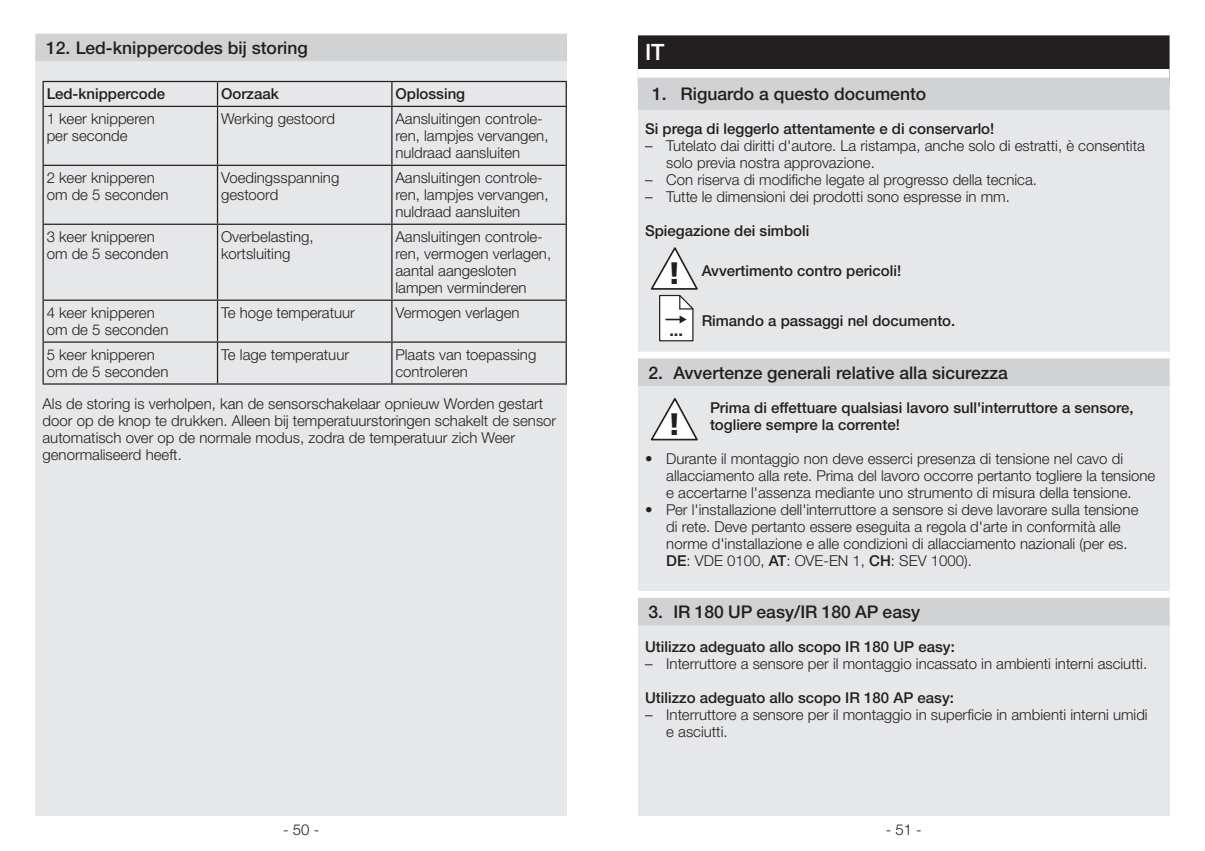
<style>
.page{position:relative;width:1205px;height:851px;background:#fff}
.page>*{position:absolute;margin:0;border:0;box-sizing:border-box;transform-origin:0 0}
.t1{font:900 31px "Frutiger LT Com";color:#231f20}
.t2{font:500 22.5px "Helvetica Neue LTW1 G";color:#fff}
.t3{font:500 17.5px "Helvetica Neue LTW1 G";color:#231f20}
.t4{font:700 16.25px "Helvetica Neue LT Pro";color:#231f20}
.t5{font:300 15px/17px "Helvetica Neue LTW1 G";color:#231f20}
.t6{font:500 15px/17px "Helvetica Neue LTW1 G";color:#231f20}
.s1{font-family:"Frutiger LT Com";font-stretch:condensed}
.s2{font-family:"Frutiger LT Com";font-weight:900;font-size:31px}
.s3{font-weight:500}
</style>
<div class="page">
<div style="left:35px;top:35px;width:532px;height:780px;background:#e6e7e9"></div>
<div style="left:35px;top:27px;width:532px;height:26px;background:linear-gradient(to right,#f9f9fa,#f9f9fa)"></div>
<div style="left:35px;top:34px;width:532px;height:27px;background:#d1d2d4"></div>
<hr style="left:43px;top:81px;width:174px;height:1px;background:#231f20">
<svg style="left:43px;top:82px;width:1px;height:24px"></svg>
<hr style="left:217px;top:81px;width:175px;height:1px;background:#231f20">
<svg style="left:217px;top:82px;width:1px;height:24px"></svg>
<hr style="left:392px;top:81px;width:175px;height:1px;background:#231f20">
<svg style="left:391px;top:82px;width:1px;height:24px"></svg>
<svg style="left:566px;top:82px;width:1px;height:24px"></svg>
<hr style="left:43px;top:106px;width:174px;height:1px;background:#231f20">
<hr style="left:43px;top:107px;width:1px;height:58px;background:#231f20">
<hr style="left:217px;top:106px;width:175px;height:1px;background:#231f20">
<hr style="left:217px;top:107px;width:1px;height:58px;background:#231f20">
<hr style="left:392px;top:106px;width:175px;height:1px;background:#231f20">
<hr style="left:391px;top:107px;width:1px;height:58px;background:#231f20">
<hr style="left:566px;top:107px;width:1px;height:58px;background:#231f20">
<hr style="left:43px;top:165px;width:174px;height:1px;background:#231f20">
<hr style="left:43px;top:166px;width:1px;height:57px;background:#231f20">
<hr style="left:217px;top:165px;width:175px;height:1px;background:#231f20">
<hr style="left:217px;top:166px;width:1px;height:57px;background:#231f20">
<hr style="left:392px;top:165px;width:175px;height:1px;background:#231f20">
<hr style="left:391px;top:166px;width:1px;height:57px;background:#231f20">
<hr style="left:566px;top:166px;width:1px;height:57px;background:#231f20">
<hr style="left:43px;top:223px;width:174px;height:2px;background:#231f20">
<hr style="left:43px;top:225px;width:1px;height:74px;background:#231f20">
<hr style="left:217px;top:223px;width:175px;height:2px;background:#231f20">
<hr style="left:217px;top:225px;width:1px;height:74px;background:#231f20">
<hr style="left:392px;top:223px;width:175px;height:2px;background:#231f20">
<hr style="left:391px;top:225px;width:1px;height:74px;background:#231f20">
<hr style="left:566px;top:225px;width:1px;height:74px;background:#231f20">
<hr style="left:43px;top:299px;width:174px;height:2px;background:#231f20">
<hr style="left:43px;top:301px;width:1px;height:40px;background:#231f20">
<hr style="left:217px;top:299px;width:175px;height:2px;background:#231f20">
<hr style="left:217px;top:301px;width:1px;height:40px;background:#231f20">
<hr style="left:392px;top:299px;width:175px;height:2px;background:#231f20">
<hr style="left:391px;top:301px;width:1px;height:40px;background:#231f20">
<hr style="left:566px;top:301px;width:1px;height:40px;background:#231f20">
<hr style="left:43px;top:341px;width:174px;height:1px;background:#231f20">
<hr style="left:43px;top:342px;width:1px;height:41px;background:#231f20">
<hr style="left:217px;top:341px;width:175px;height:1px;background:#231f20">
<hr style="left:217px;top:342px;width:1px;height:41px;background:#231f20">
<hr style="left:392px;top:341px;width:175px;height:1px;background:#231f20">
<hr style="left:391px;top:342px;width:1px;height:41px;background:#231f20">
<hr style="left:566px;top:342px;width:1px;height:41px;background:#231f20">
<hr style="left:43px;top:383px;width:174px;height:1px;background:#231f20">
<hr style="left:217px;top:383px;width:175px;height:1px;background:#231f20">
<hr style="left:392px;top:383px;width:175px;height:1px;background:#231f20">
<div style="left:638px;top:35px;width:531px;height:780px;background:#e6e7e9"></div>
<div style="left:638px;top:35px;width:531px;height:50px;background:#231f20"></div>
<div style="left:638px;top:69px;width:531px;height:30px;background:#fff"></div>
<div style="left:638px;top:78px;width:531px;height:32px;background:#d1d2d4"></div>
<div style="left:638px;top:351px;width:531px;height:27px;background:#fff"></div>
<div style="left:638px;top:358px;width:531px;height:28px;background:#d1d2d4"></div>
<div style="left:638px;top:591px;width:531px;height:26px;background:#fff"></div>
<div style="left:638px;top:597px;width:531px;height:28px;background:#d1d2d4"></div>
<svg style="left:651px;top:247px;width:47px;height:94px"></svg>
<svg style="left:651px;top:398px;width:47px;height:43px"></svg>
<p class="t3" style="left:46px;top:37px;width:263px">12. Led-knippercodes bij storing</p>
<p class="t6" style="left:47px;top:85px;width:120px">Led-knippercode</p>
<p class="t6" style="left:221px;top:85px;width:59px">Oorzaak</p>
<p class="t6" style="left:395px;top:85px;width:71px">Oplossing</p>
<p class="t5" style="left:47px;top:110px;width:110px">1 keer knipperen per seconde</p>
<p class="t5" style="left:221px;top:110px;width:115px">Werking gestoord</p>
<p class="t5" style="left:395px;top:110px;width:155px">Aansluitingen controle&shy;ren, lampjes vervangen, nuldraad aansluiten</p>
<p class="t5" style="left:47px;top:169px;width:123px">2 keer knipperen om de 5 seconden</p>
<p class="t5" style="left:221px;top:169px;width:120px">Voedingsspanning gestoord</p>
<p class="t5" style="left:395px;top:169px;width:155px">Aansluitingen controle&shy;ren, lampjes vervangen, nuldraad aansluiten</p>
<p class="t5" style="left:47px;top:228px;width:123px">3 keer knipperen om de 5 seconden</p>
<p class="t5" style="left:221px;top:228px;width:94px">Overbelasting, kortsluiting</p>
<p class="t5" style="left:395px;top:228px;width:157px">Aansluitingen controle&shy;ren, vermogen verlagen, aantal aangesloten lampen verminderen</p>
<p class="t5" style="left:47px;top:304px;width:123px">4 keer knipperen om de 5 seconden</p>
<p class="t5" style="left:221px;top:304px;width:135px">Te hoge temperatuur</p>
<p class="t5" style="left:395px;top:304px;width:126px">Vermogen verlagen</p>
<p class="t5" style="left:47px;top:346px;width:123px">5 keer knipperen om de 5 seconden</p>
<p class="t5" style="left:221px;top:346px;width:130px">Te lage temperatuur</p>
<p class="t5" style="left:395px;top:346px;width:142px">Plaats van toepassing controleren</p>
<p class="t5" style="left:43px;top:394px;width:515px">Als de storing is verholpen, kan de sensorschakelaar opnieuw Worden gestart door op de knop te drukken. Alleen bij temperatuurstoringen schakelt de sensor automatisch over op de normale modus, zodra de temperatuur zich Weer genormaliseerd heeft.</p>
<h2 class="t2" style="left:645px;top:39px;width:21px">IT</h2>
<p class="t3" style="left:652px;top:83px;width:275px">1. Riguardo a questo documento</p>
<p class="t6" style="left:645px;top:120px;width:351px">Si prega di leggerlo attentamente e di conservarlo!</p>
<p class="t5" style="left:666px;top:137px;width:480px;text-indent:-21px"><span class="s1">–</span> Tutelato dai diritti d'autore. La ristampa, anche solo di estratti, è consentita solo previa nostra approvazione.</p>
<p class="t5" style="left:645px;top:171px;width:393px"><span class="s1">–</span> Con riserva di modifiche legate al progresso della tecnica.</p>
<p class="t5" style="left:645px;top:188px;width:366px"><span class="s1">–</span> Tutte le dimensioni dei prodotti sono espresse in mm.</p>
<p class="t6" style="left:645px;top:222px;width:166px">Spiegazione dei simboli</p>
<p class="t6" style="left:667px;top:262px;width:235px"><span class="s2">!</span> Avvertimento contro pericoli!</p>
<p class="t6" style="left:702px;top:312px;width:255px">Rimando a passaggi nel documento.</p>
<p class="t3" style="left:648px;top:362px;width:361px">2. Avvertenze generali relative alla sicurezza</p>
<h1 class="t1" style="left:667px;top:405px;width:15px">!</h1>
<p class="t6" style="left:710px;top:399px;width:425px">Prima di effettuare qualsiasi lavoro sull'interruttore a sensore, togliere sempre la corrente!</p>
<p class="t5" style="left:666px;top:450px;width:491px;text-indent:-21px">• Durante il montaggio non deve esserci presenza di tensione nel cavo di allacciamento alla rete. Prima del lavoro occorre pertanto togliere la tensione e accertarne l'assenza mediante uno strumento di misura della tensione.</p>
<p class="t5" style="left:666px;top:500px;width:474px;text-indent:-21px">• Per l'installazione dell'interruttore a sensore si deve lavorare sulla tensione di rete. Deve pertanto essere eseguita a regola d'arte in conformità alle norme d'installazione e alle condizioni di allacciamento nazionali (per es.<br><span class="s3">DE</span>: VDE 0100, <span class="s3">AT</span>: OVE-EN 1, <span class="s3">CH</span>: SEV 1000).</p>
<p class="t3" style="left:648px;top:601px;width:273px">3. IR 180 UP easy/IR 180 AP easy</p>
<p class="t6" style="left:645px;top:638px;width:311px">Utilizzo adeguato allo scopo IR 180 UP easy:</p>
<p class="t5" style="left:645px;top:655px;width:504px"><span class="s1">–</span> Interruttore a sensore per il montaggio incassato in ambienti interni asciutti.</p>
<p class="t6" style="left:645px;top:689px;width:310px">Utilizzo adeguato allo scopo IR 180 AP easy:</p>
<p class="t5" style="left:666px;top:706px;width:483px;text-indent:-21px"><span class="s1">–</span> Interruttore a sensore per il montaggio in superficie in ambienti interni umidi e asciutti.</p>
<p class="t4" style="left:669px;top:319px;width:15px">...</p>
<p class="t5" style="left:283px;top:821px;width:38px">- 50 -</p>
<p class="t5" style="left:885px;top:821px;width:38px">- 51 -</p>
</div>
